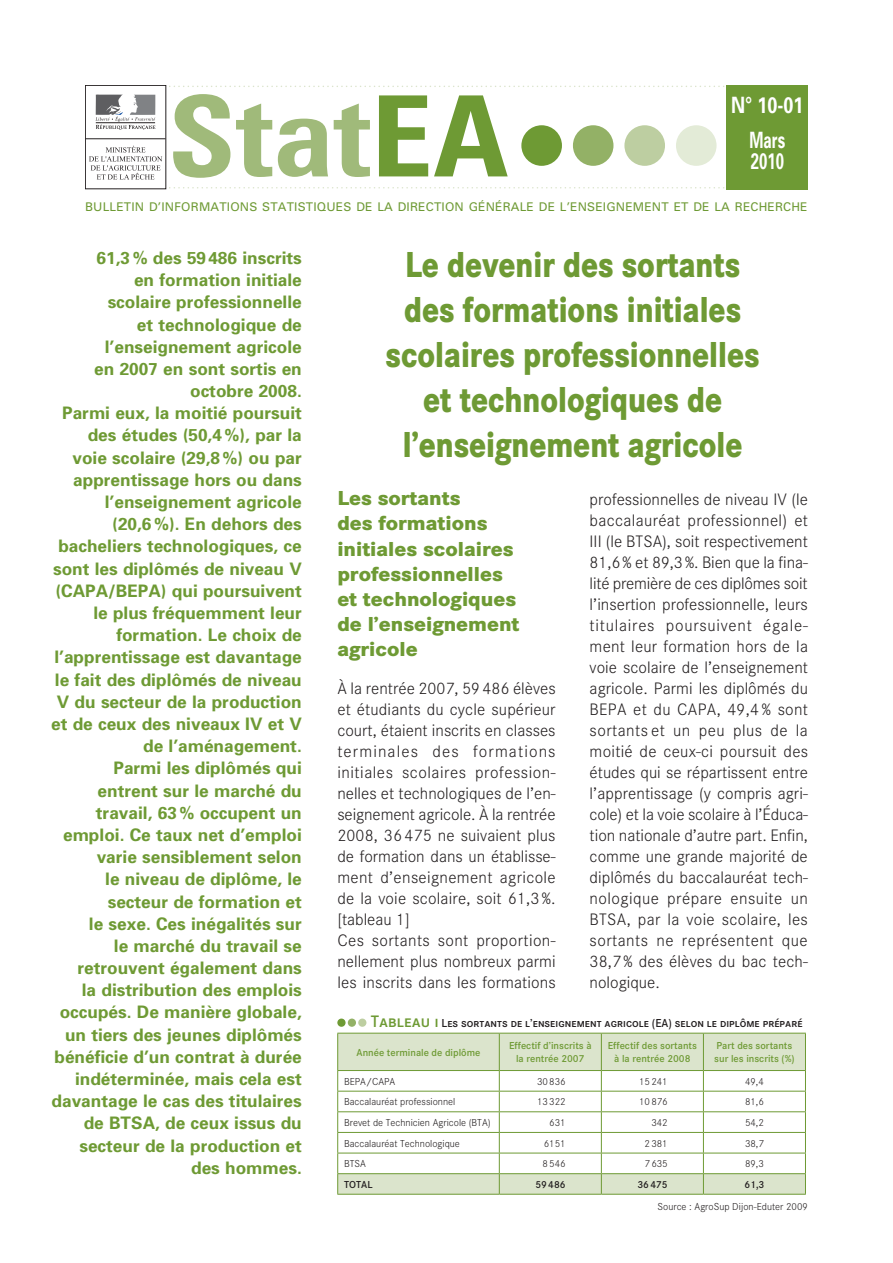
<style>
.page{position:relative;width:893px;height:1263px;background:#fff}
.page>*{position:absolute;margin:0;border:0;box-sizing:border-box;transform-origin:0 0}
.Normal_e{font:700 condensed 112.5px "Zurich BT";color:#a0ba7a;scale:1.1 1}
.encadré{font:800 37.5px/45px "Corporate S";color:#6e9a34;text-align:center;scale:.8 1}
.txt_tablo{font:700 22.5px "Univers";color:#fff;scale:.67 1}
.txt_tablo-2{font:700 22.5px "Univers";color:#fff;scale:.8 1}
.T1{font:800 21px/25.2px "Corporate S";color:#6e9a34}
.Copie_de_TXT_corpo{font:300 17.25px/21px "Corporate S";letter-spacing:.01em;color:#231f20;text-align:justify}
.CHAPO{font:700 17.25px/22.2px "Univers";color:#6e9a34;text-align:right}
.txt_tablo-3{font:12px "Univers";letter-spacing:.015em;color:#6e9a34}
.txt_tablo-4{font:600 12px "Corporate SSC";color:#231f20}
.txt_tablo-5{font:300 10.5px "Corporate S";color:#231f20}
.txttablo_BOLD{font:600 10.5px/12.6px "Corporate S";color:#6e9a34;text-align:center}
.CHAPO-2{font:300 10.5px "Corporate S";color:#231f20}
.txt_tablo-6{font:600 10.5px "Corporate S";color:#231f20}
.s1{color:#6e9a34}
.s2{font-size:17.25px;color:#6e9a34}
</style>
<div class="page">
<svg style="left:166px;top:86px;width:561px;height:1px"></svg>
<svg style="left:166px;top:187px;width:561px;height:1px"></svg>
<div style="left:85px;top:85px;width:81px;height:104px;border:1px solid #231f20"></div>
<svg style="left:95px;top:95px;width:60px;height:35px"></svg>
<hr style="left:85px;top:138px;width:81px;height:1px;background:#231f20">
<svg style="left:89px;top:146px;width:73px;height:34px"></svg>
<div style="left:727px;top:85px;width:81px;height:104px;background:#6e9a34"></div>
<div style="left:521px;top:125px;width:41px;height:41px;background:#6e9a34;border-radius:50%"></div>
<div style="left:573px;top:125px;width:40px;height:41px;background:#93b166;border-radius:50%"></div>
<div style="left:624px;top:125px;width:41px;height:41px;background:#bdcea1;border-radius:50%"></div>
<div style="left:676px;top:125px;width:40px;height:41px;background:#e3ebd7;border-radius:50%"></div>
<svg style="left:337px;top:1018px;width:9px;height:9px"></svg>
<div style="left:348px;top:1018px;width:8px;height:9px;background:#93b166;border-radius:50%"></div>
<div style="left:358px;top:1018px;width:8px;height:9px;background:#bdcea1;border-radius:50%"></div>
<svg style="left:338px;top:1034px;width:467px;height:160px"></svg>
<hr style="left:337px;top:1033px;width:162px;height:1px;background:#6e9a34">
<hr style="left:337px;top:1033px;width:1px;height:37px;background:#6e9a34">
<hr style="left:499px;top:1033px;width:102px;height:1px;background:#6e9a34">
<hr style="left:499px;top:1033px;width:1px;height:37px;background:#6e9a34">
<hr style="left:601px;top:1033px;width:102px;height:1px;background:#6e9a34">
<hr style="left:601px;top:1033px;width:1px;height:37px;background:#6e9a34">
<hr style="left:703px;top:1033px;width:103px;height:1px;background:#6e9a34">
<hr style="left:703px;top:1033px;width:1px;height:37px;background:#6e9a34">
<hr style="left:805px;top:1033px;width:1px;height:37px;background:#6e9a34">
<hr style="left:337px;top:1070px;width:162px;height:1px;background:#6e9a34">
<hr style="left:499px;top:1070px;width:102px;height:1px;background:#6e9a34">
<hr style="left:601px;top:1070px;width:102px;height:1px;background:#6e9a34">
<hr style="left:703px;top:1070px;width:103px;height:1px;background:#6e9a34">
<hr style="left:337px;top:1091px;width:162px;height:1px;background:#6e9a34">
<hr style="left:499px;top:1091px;width:102px;height:1px;background:#6e9a34">
<hr style="left:601px;top:1091px;width:102px;height:1px;background:#6e9a34">
<hr style="left:703px;top:1091px;width:103px;height:1px;background:#6e9a34">
<hr style="left:337px;top:1111px;width:162px;height:1px;background:#6e9a34">
<hr style="left:499px;top:1111px;width:102px;height:1px;background:#6e9a34">
<hr style="left:601px;top:1111px;width:102px;height:1px;background:#6e9a34">
<hr style="left:703px;top:1111px;width:103px;height:1px;background:#6e9a34">
<hr style="left:337px;top:1132px;width:162px;height:1px;background:#6e9a34">
<hr style="left:499px;top:1132px;width:102px;height:1px;background:#6e9a34">
<hr style="left:601px;top:1132px;width:102px;height:1px;background:#6e9a34">
<hr style="left:703px;top:1132px;width:103px;height:1px;background:#6e9a34">
<hr style="left:337px;top:1153px;width:162px;height:1px;background:#6e9a34">
<hr style="left:499px;top:1153px;width:102px;height:1px;background:#6e9a34">
<hr style="left:601px;top:1153px;width:102px;height:1px;background:#6e9a34">
<hr style="left:703px;top:1153px;width:103px;height:1px;background:#6e9a34">
<hr style="left:337px;top:1173px;width:162px;height:1px;background:#6e9a34">
<svg style="left:337px;top:1071px;width:1px;height:123px"></svg>
<hr style="left:499px;top:1173px;width:102px;height:1px;background:#6e9a34">
<svg style="left:499px;top:1071px;width:1px;height:123px"></svg>
<hr style="left:601px;top:1173px;width:102px;height:1px;background:#6e9a34">
<svg style="left:601px;top:1071px;width:1px;height:123px"></svg>
<hr style="left:703px;top:1173px;width:103px;height:1px;background:#6e9a34">
<svg style="left:703px;top:1071px;width:1px;height:123px"></svg>
<svg style="left:805px;top:1071px;width:1px;height:123px"></svg>
<hr style="left:337px;top:1194px;width:162px;height:1px;background:#6e9a34">
<hr style="left:499px;top:1194px;width:102px;height:1px;background:#6e9a34">
<hr style="left:601px;top:1194px;width:102px;height:1px;background:#6e9a34">
<hr style="left:703px;top:1194px;width:103px;height:1px;background:#6e9a34">
<p class="Normal_e" style="left:168px;top:68px;width:312px">Stat<span class="s1">EA</span></p>
<p class="txt_tablo-2" style="left:731px;top:92px;width:92px">N° 10-01</p>
<p class="txt_tablo" style="left:749px;top:126px;width:55px">Mars</p>
<p class="txt_tablo" style="left:751px;top:147px;width:51px">2010</p>
<p class="txt_tablo-3" style="left:85px;top:200px;width:724px">BULLETIN D’INFORMATIONS STATISTIQUES DE LA DIRECTION GÉNÉRALE DE L’ENSEIGNEMENT ET DE LA RECHERCHE</p>
<p class="CHAPO" style="left:94px;top:247px;width:209px">61,3% des 59486 inscrits en formation initiale scolaire professionnelle et technologique de l’enseignement agricole en 2007 en sont sortis en octobre 2008.</p>
<p class="CHAPO" style="left:51px;top:402px;width:252px">Parmi eux, la moitié poursuit des études (50,4%), par la voie scolaire (29,8%) ou par apprentissage hors ou dans l’enseignement agricole (20,6%). En dehors des bacheliers technologiques, ce sont les diplômés de niveau V (CAPA/BEPA) qui poursuivent le plus fréquemment leur formation. Le choix de l’apprentissage est davantage le fait des diplômés de niveau<br>V du secteur de la production et de ceux des niveaux IV et V de l’aménagement.</p>
<p class="CHAPO" style="left:52px;top:757px;width:252px">Parmi les diplômés qui entrent sur le marché du travail, 63% occupent un emploi. Ce taux net d’emploi varie sensiblement selon<br>le niveau de diplôme, le secteur de formation et<br>le sexe. Ces inégalités sur<br>le marché du travail se retrouvent également dans<br>la distribution des emplois occupés. De manière globale, un tiers des jeunes diplômés bénéficie d’un contrat à durée indéterminée, mais cela est davantage le cas des titulaires de BTSA, de ceux issus du secteur de la production et des hommes.</p>
<p class="encadré" style="left:386px;top:243px;width:469px">Le devenir des sortants des formations initiales scolaires professionnelles et technologiques de l’enseignement agricole</p>
<p class="T1" style="left:337px;top:486px;width:184px">Les sortants<br>des formations initiales scolaires professionnelles et technologiques de l’enseignement agricole</p>
<p class="Copie_de_TXT_corpo" style="left:337px;top:678px;width:220px">À la rentrée 2007, 59486 élèves et étudiants du cycle supérieur court, étaient inscrits en classes terminales des formations initiales scolaires profession&shy;nelles et technologiques de l’en&shy;seignement agricole. À la rentrée 2008, 36 475 ne suivaient plus de formation dans un établisse&shy;ment d’enseignement agricole de la voie scolaire, soit 61,3 %. [tableau 1]</p>
<p class="Copie_de_TXT_corpo" style="left:337px;top:930px;width:220px">Ces sortants sont proportion&shy;nellement plus nombreux parmi les inscrits dans les formations</p>
<p class="Copie_de_TXT_corpo" style="left:590px;top:489px;width:220px">professionnelles de niveau IV (le baccalauréat professionnel) et III (le BTSA), soit respectivement 81,6% et 89,3%. Bien que la fina&shy;lité première de ces diplômes soit l’insertion professionnelle, leurs titulaires poursuivent égale&shy;ment leur formation hors de la voie scolaire de l’enseignement agricole. Parmi les diplômés du BEPA et du CAPA, 49,4 % sont sortants et un peu plus de la moitié de ceux-ci poursuit des études qui se répartissent entre l’apprentissage (y compris agri&shy;cole) et la voie scolaire à l’Éduca&shy;tion nationale d’autre part. Enfin, comme une grande majorité de diplômés du baccalauréat tech&shy;nologique prépare ensuite un BTSA, par la voie scolaire, les sortants ne représentent que 38,7 % des élèves du bac tech&shy;nologique.</p>
<p class="txt_tablo-4" style="left:371px;top:1016px;width:433px"><span class="s2">Tableau 1</span> Les sortants de l’enseignement agricole (EA) selon le diplôme préparé</p>
<p class="txttablo_BOLD" style="left:357px;top:1046px;width:125px">Année terminale de diplôme</p>
<p class="txttablo_BOLD" style="left:509px;top:1040px;width:84px">Effectif d’inscrits à la rentrée 2007</p>
<p class="txttablo_BOLD" style="left:608px;top:1040px;width:91px">Effectif des sortants à la rentrée 2008</p>
<p class="txttablo_BOLD" style="left:714px;top:1040px;width:82px;text-align:left">Part des sortants sur les inscrits (%)</p>
<p class="txt_tablo-5" style="left:344px;top:1075px;width:53px">BEPA/CAPA</p>
<p class="txt_tablo-5" style="left:537px;top:1075px;width:30px">30836</p>
<p class="txt_tablo-5" style="left:639px;top:1075px;width:30px">15241</p>
<p class="txt_tablo-5" style="left:745px;top:1075px;width:20px">49,4</p>
<p class="txt_tablo-5" style="left:344px;top:1096px;width:113px">Baccalauréat professionnel</p>
<p class="txt_tablo-5" style="left:537px;top:1096px;width:30px">13322</p>
<p class="txt_tablo-5" style="left:639px;top:1096px;width:30px">10876</p>
<p class="txt_tablo-5" style="left:745px;top:1096px;width:20px">81,6</p>
<p class="txt_tablo-5" style="left:344px;top:1117px;width:148px">Brevet de Technicien Agricole (BTA)</p>
<p class="txt_tablo-5" style="left:549px;top:1117px;width:18px">631</p>
<p class="txt_tablo-5" style="left:651px;top:1117px;width:18px">342</p>
<p class="txt_tablo-5" style="left:745px;top:1117px;width:20px">54,2</p>
<p class="txt_tablo-5" style="left:344px;top:1137px;width:117px">Baccalauréat Technologique</p>
<p class="txt_tablo-5" style="left:544px;top:1137px;width:23px">6151</p>
<p class="txt_tablo-5" style="left:645px;top:1137px;width:25px">2381</p>
<p class="txt_tablo-5" style="left:745px;top:1137px;width:20px">38,7</p>
<p class="txt_tablo-5" style="left:344px;top:1158px;width:23px">BTSA</p>
<p class="txt_tablo-5" style="left:542px;top:1158px;width:25px">8546</p>
<p class="txt_tablo-5" style="left:645px;top:1158px;width:25px">7635</p>
<p class="txt_tablo-5" style="left:745px;top:1158px;width:20px">89,3</p>
<p class="txt_tablo-6" style="left:344px;top:1178px;width:30px">TOTAL</p>
<p class="txt_tablo-6" style="left:535px;top:1178px;width:32px">59486</p>
<p class="txt_tablo-6" style="left:637px;top:1178px;width:32px">36475</p>
<p class="txt_tablo-6" style="left:744px;top:1178px;width:21px">61,3</p>
<p class="CHAPO-2" style="left:657px;top:1200px;width:152px">Source : AgroSup Dijon-Eduter 2009</p>
</div>
